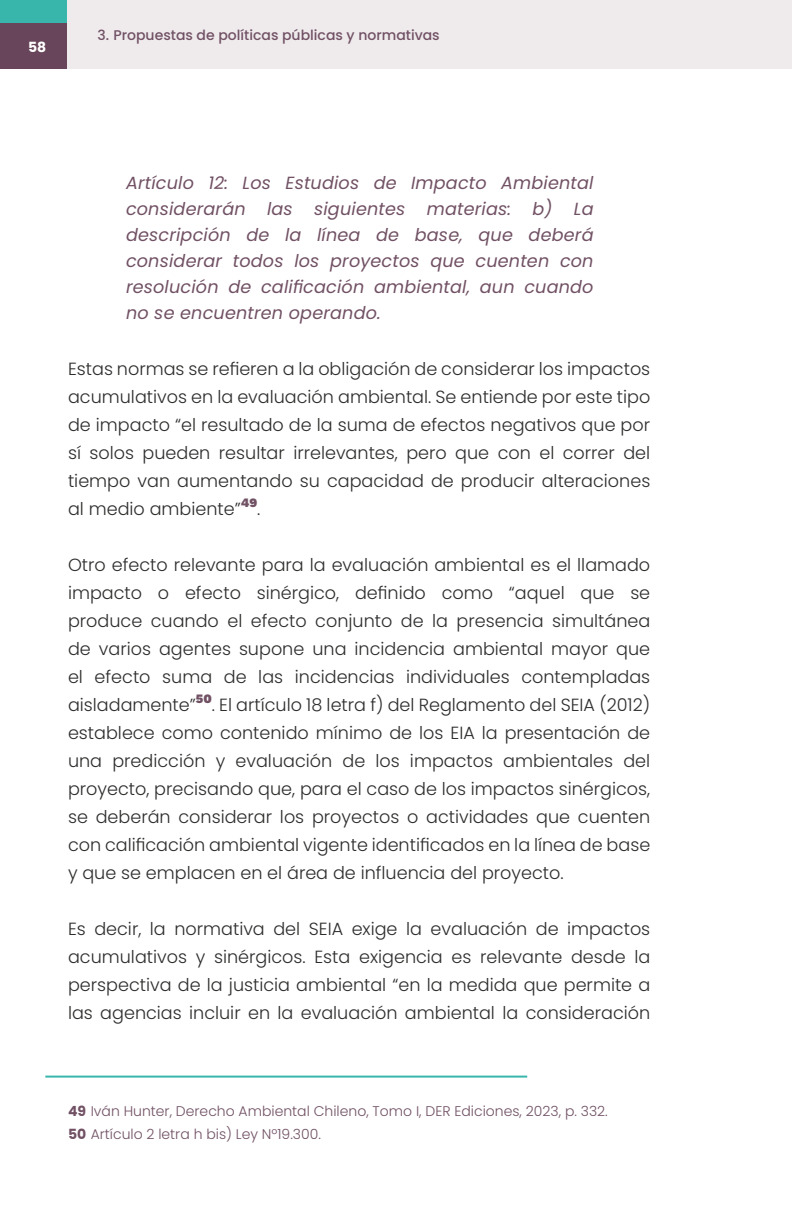
<style>
.page{position:relative;width:792px;height:1224px;background:#fff}
.page>*{position:absolute;margin:0;border:0;box-sizing:border-box;transform-origin:0 0}
.t1{font:300 17.6px/28px "Poppins";color:#2d2d2c;text-align:justify}
.t2{font:italic 17.6px/26px "Poppins";letter-spacing:.01em;color:#715164;text-align:justify}
.t3{font:300 14px/22.6px "Poppins";color:#715164}
.t4{font:500 14px "Poppins";color:#715164}
.t5{font:700 14px "Poppins";color:#fff}
.s1{font-weight:700}
</style>
<div class="page">
<div style="left:0;top:0;width:792px;height:69px;background:#efebed"></div>
<div style="left:0;top:0;width:67px;height:69px;background:#68455a"></div>
<div style="left:0;top:0;width:67px;height:23px;background:#38b6ac"></div>
<hr style="left:45px;top:1076px;width:482px;height:2px;background:#38b6ac">
<p class="t5" style="left:28px;top:39px;width:20px">58</p>
<p class="t4" style="left:98px;top:27px;width:344px">3. Propuestas de políticas públicas y normativas</p>
<p class="t2" style="left:126px;top:169px;width:469px">Artículo 12: Los Estudios de Impacto Ambiental considerarán las siguientes materias: b) La descripción de la línea de base, que deberá considerar todos los proyectos que cuenten con resolución de calificación ambiental, aun cuando no se encuentren operando.</p>
<p class="t1" style="left:68px;top:354px;width:584px">Estas normas se refieren a la obligación de considerar los impactos acumulativos en la evaluación ambiental. Se entiende por este tipo de impacto “el resultado de la suma de efectos negativos que por sí solos pueden resultar irrelevantes, pero que con el correr del tiempo van aumentando su capacidad de producir alteraciones al medio ambiente”<sup>49</sup>.</p>
<p class="t1" style="left:68px;top:550px;width:584px">Otro efecto relevante para la evaluación ambiental es el llamado impacto o efecto sinérgico, definido como “aquel que se produce cuando el efecto conjunto de la presencia simultánea de varios agentes supone una incidencia ambiental mayor que el efecto suma de las incidencias individuales contempladas aisladamente”<sup>50</sup>. El artículo 18 letra f) del Reglamento del SEIA (2012) establece como contenido mínimo de los EIA la presentación de una predicción y evaluación de los impactos ambientales del proyecto, precisando que, para el caso de los impactos sinérgicos, se deberán considerar los proyectos o actividades que cuenten con calificación ambiental vigente identificados en la línea de base y que se emplacen en el área de influencia del proyecto.</p>
<p class="t1" style="left:68px;top:914px;width:584px">Es decir, la normativa del SEIA exige la evaluación de impactos acumulativos y sinérgicos. Esta exigencia es relevante desde la perspectiva de la justicia ambiental “en la medida que permite a las agencias incluir en la evaluación ambiental la consideración</p>
<p class="t3" style="left:68px;top:1100px;width:541px"><span class="s1">49</span> Iván Hunter, Derecho Ambiental Chileno, Tomo I, DER Ediciones, 2023, p. 332.<br><span class="s1">50</span> Artículo 2 letra h bis) Ley Nº19.300.</p>
</div>
